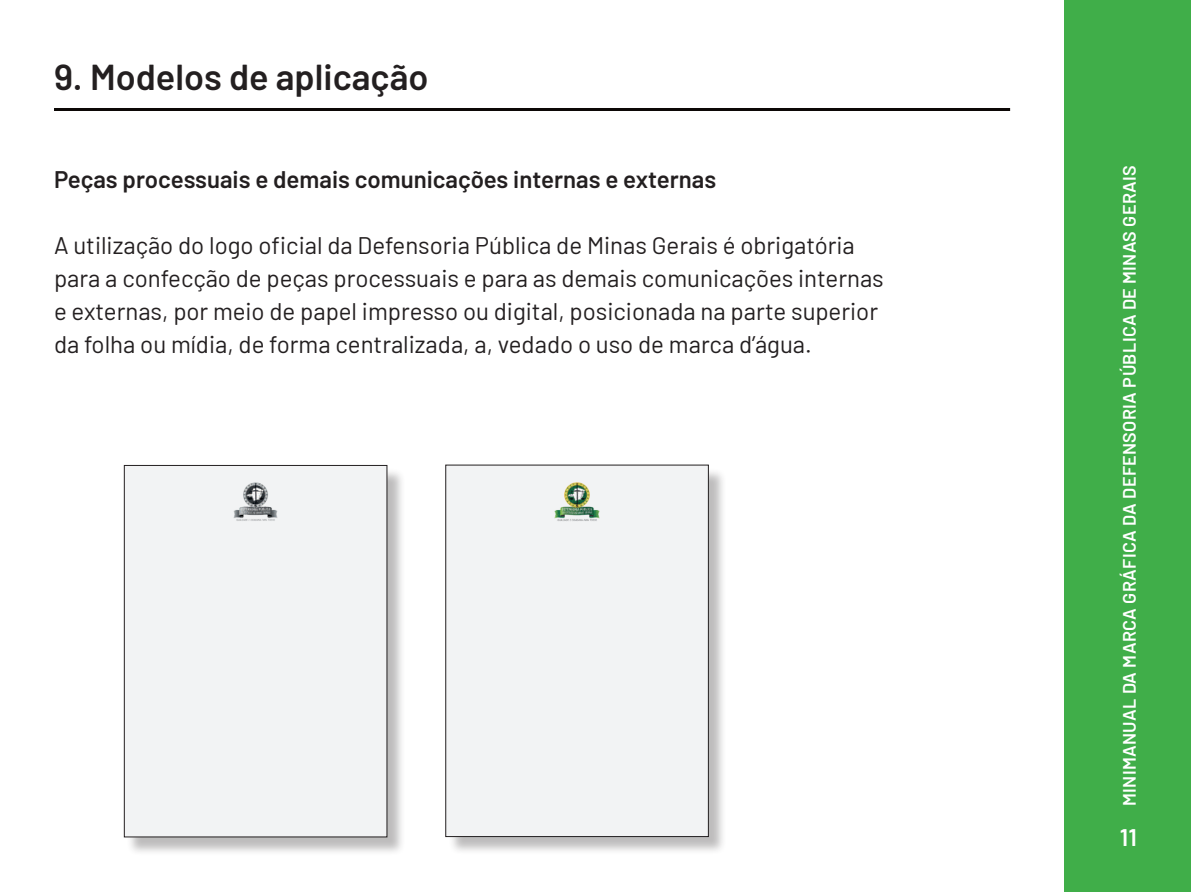
<style>
.page{position:relative;width:1191px;height:893px;background:#fff}
.page>*{position:absolute;margin:0;border:0;box-sizing:border-box;transform-origin:0 0}
.t1{font:600 36px "Barlow";color:#231f20}
.t2{font:24px/33px "Barlow";color:#231f20}
.t3{font:600 24px "Barlow";color:#231f20}
.t4{font:600 24px "Barlow";color:#fff}
.t5{font:600 18px "Barlow";letter-spacing:.02em;color:#fff}
</style>
<div class="page">
<div style="left:1064px;top:1px;width:126px;height:891px;background:#40ae49"></div>
<hr style="left:54px;top:108px;width:956px;height:3px;background:#0c0806">
<div style="left:126px;top:468px;width:280px;height:388px;background:#231f20;opacity:.3"></div>
<div style="left:124px;top:465px;width:263px;height:372px;background:#f2f3f4;border:1px solid #231f20"></div>
<img style="left:233px;top:482px;width:45px;height:39px">
<div style="left:448px;top:467px;width:279px;height:389px;background:#231f20;opacity:.3"></div>
<div style="left:445px;top:465px;width:263px;height:372px;background:#f2f3f4;border:1px solid #231f20"></div>
<img style="left:554px;top:482px;width:46px;height:39px">
<h1 class="t1" style="left:54px;top:51px;width:376px">9. Modelos de aplicação</h1>
<p class="t3" style="left:54px;top:161px;width:664px">Peças processuais e demais comunicações internas e externas</p>
<p class="t2" style="left:54px;top:227px;width:831px">A utilização do logo oficial da Defensoria Pública de Minas Gerais é obrigatória para a confecção de peças processuais e para as demais comunicações internas e externas, por meio de papel impresso ou digital, posicionada na parte superior da folha ou mídia, de forma centralizada, a, vedado o uso de marca d’água.</p>
<p class="t5" style="left:1116px;top:806px;width:643px;rotate:-90deg">MINIMANUAL DA MARCA GRÁFICA DA DEFENSORIA PÚBLICA DE MINAS GERAIS</p>
<p class="t4" style="left:1119px;top:820px;width:19px">11</p>
</div>
